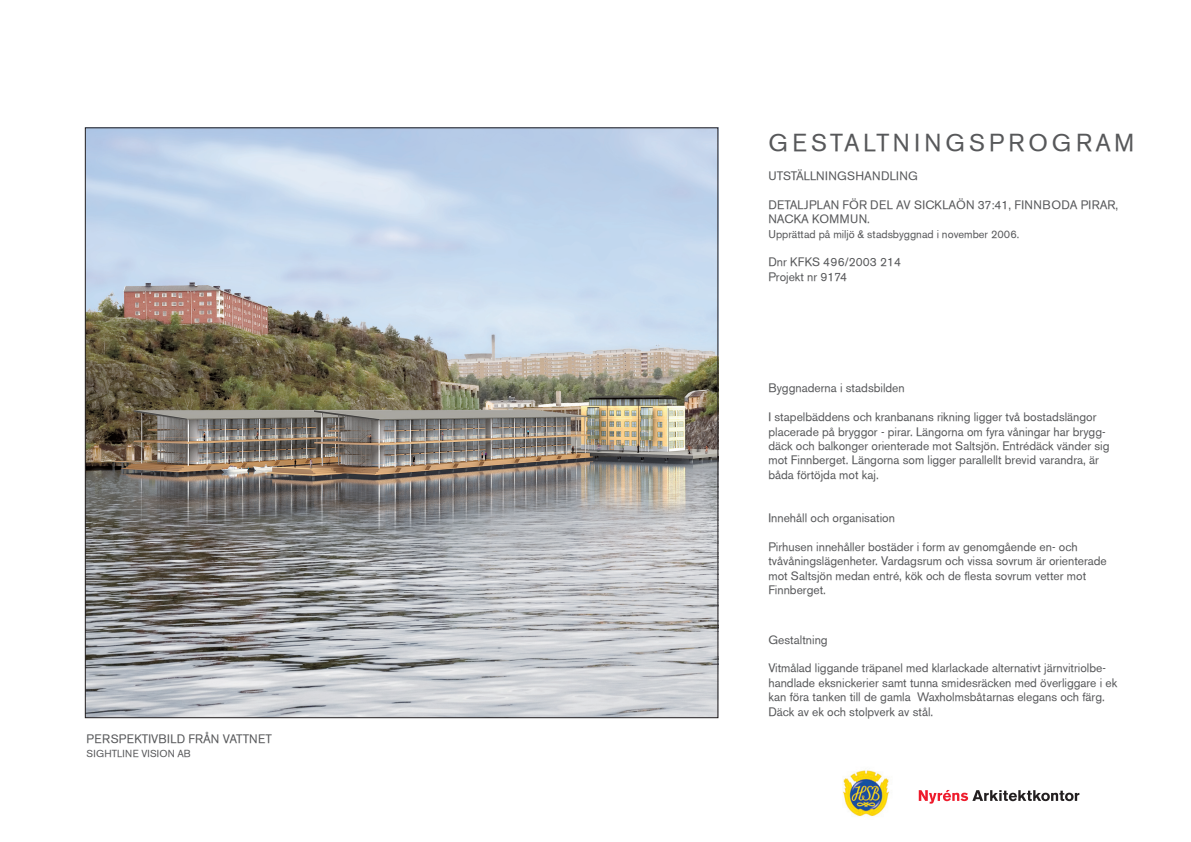
<style>
.page{position:relative;width:1191px;height:842px;background:#fff}
.page>*{position:absolute;margin:0;border:0;box-sizing:border-box;transform-origin:0 0}
.t1{font:24px "Akzidenz Grotesk BE";letter-spacing:.17em;color:#57585a}
.t2{font:12px/14.4px "Akzidenz Grotesk BE";color:#57585a}
.t3{font:12px/14.4px "Akzidenz Grotesk BE";letter-spacing:.02em;color:#57585a}
.t4{font:11px "Akzidenz Grotesk BE";color:#57585a}
.t5{font:10px "Akzidenz Grotesk BE";letter-spacing:.02em;color:#57585a}
</style>
<div class="page">
<svg style="left:918px;top:790px;width:161px;height:14px"></svg>
<img style="left:843px;top:770px;width:47px;height:47px">
<img style="left:87px;top:130px;width:629px;height:586px">
<p class="t2" style="left:87px;top:731px;width:187px">PERSPEKTIVBILD FRÅN VATTNET</p>
<p class="t5" style="left:87px;top:748px;width:106px">SIGHTLINE VISION AB</p>
<p class="t1" style="left:768px;top:129px;width:367px">GESTALTNINGSPROGRAM</p>
<p class="t2" style="left:768px;top:169px;width:151px">UTSTÄLLNINGSHANDLING</p>
<p class="t3" style="left:768px;top:197px;width:351px">DETALJPLAN FÖR DEL AV SICKLAÖN 37:41, FINNBODA PIRAR,<br>NACKA KOMMUN.</p>
<p class="t4" style="left:768px;top:227px;width:252px">Upprättad på miljö &amp; stadsbyggnad i november 2006.</p>
<p class="t2" style="left:768px;top:255px;width:134px">Dnr KFKS 496/2003 214</p>
<p class="t2" style="left:768px;top:269px;width:80px">Projekt nr 9174</p>
<p class="t2" style="left:768px;top:381px;width:138px">Byggnaderna i stadsbilden</p>
<p class="t2" style="left:768px;top:410px;width:342px">I stapelbäddens och kranbanans rikning ligger två bostadslängor placerade på bryggor - pirar. Längorna om fyra våningar har brygg&shy;däck och balkonger orienterade mot Saltsjön. Entrédäck vänder sig mot Finnberget. Längorna som ligger parallellt brevid varandra, är båda förtöjda mot kaj.</p>
<p class="t2" style="left:768px;top:511px;width:128px">Innehåll och organisation</p>
<p class="t2" style="left:768px;top:539px;width:340px">Pirhusen innehåller bostäder i form av genomgående en- och tvåvåningslägenheter. Vardagsrum och vissa sovrum är orienterade mot Saltsjön medan entré, kök och de flesta sovrum vetter mot Finnberget.</p>
<p class="t2" style="left:768px;top:632px;width:61px">Gestaltning</p>
<p class="t2" style="left:768px;top:661px;width:350px">Vitmålad liggande träpanel med klarlackade alternativt järnvitriolbe&shy;handlade eksnickerier samt tunna smidesräcken med överliggare i ek kan föra tanken till de gamla Waxholmsbåtarnas elegans och färg.</p>
<p class="t2" style="left:768px;top:704px;width:166px">Däck av ek och stolpverk av stål.</p>
</div>
